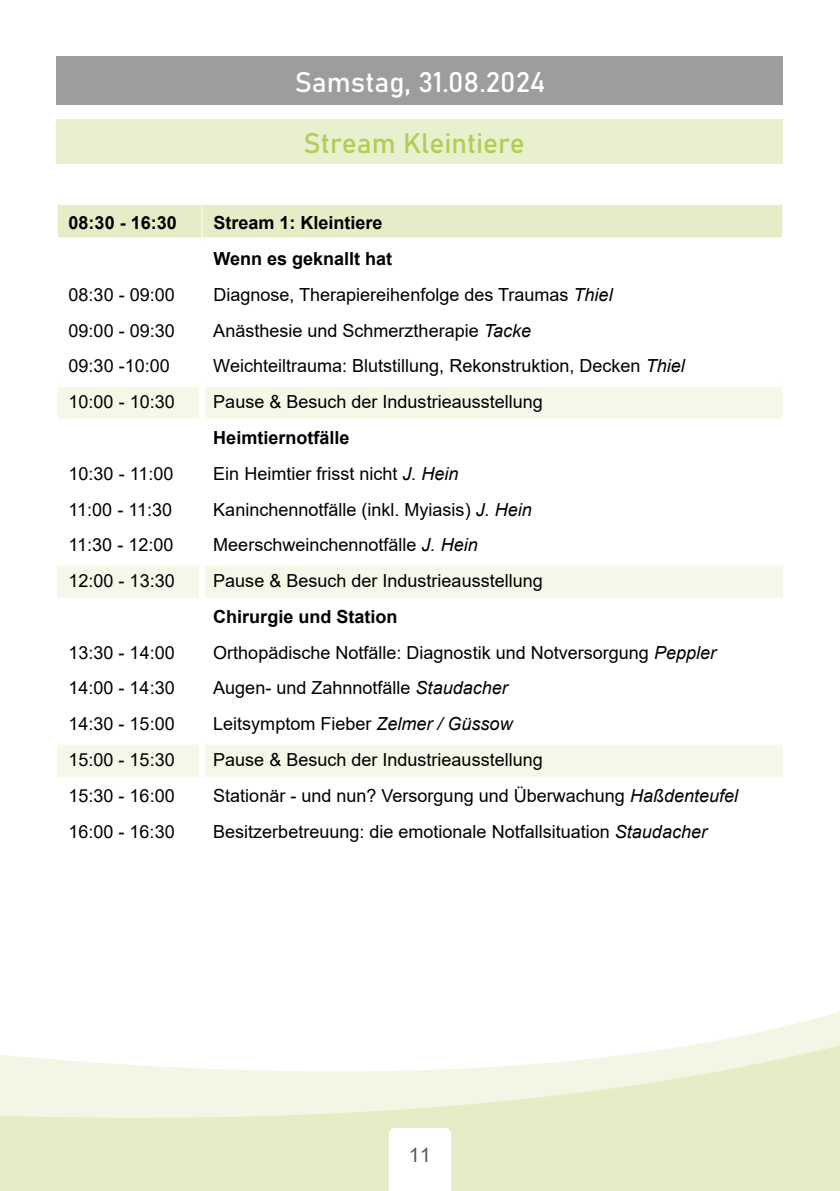
<style>
.page{position:relative;width:840px;height:1191px;background:#fff}
.page>*{position:absolute;margin:0;border:0;box-sizing:border-box;transform-origin:0 0}
.t1{font:28px "Bahnschrift";color:#fff}
.t2{font:28px "Bahnschrift";color:#b1ce53}
.t3{font:20px "Arial";color:#575756}
.t4{font:18px "Arial";color:#000}
.t5{font:700 18px/35.8px "Arial";color:#000}
.s1{font-style:italic}
</style>
<div class="page">
<div style="left:58px;top:205px;width:723px;height:32px;background:#e4edc6"></div>
<svg style="left:57px;top:387px;width:725px;height:390px"></svg>
<hr style="left:57px;top:669px;width:145px;height:1px;background:#fff">
<hr style="left:202px;top:669px;width:580px;height:1px;background:#fff">
<hr style="left:201px;top:205px;width:1px;height:32px;background:#fff">
<hr style="left:57px;top:419px;width:145px;height:1px;background:#fff">
<hr style="left:57px;top:420px;width:1px;height:35px;background:#fff">
<hr style="left:202px;top:419px;width:580px;height:1px;background:#fff">
<hr style="left:201px;top:420px;width:1px;height:35px;background:#fff">
<hr style="left:781px;top:420px;width:1px;height:35px;background:#fff">
<hr style="left:57px;top:455px;width:145px;height:1px;background:#fff">
<hr style="left:57px;top:456px;width:1px;height:35px;background:#fff">
<hr style="left:201px;top:456px;width:1px;height:34px;background:#fff">
<hr style="left:781px;top:455px;width:1px;height:35px;background:#fff">
<hr style="left:57px;top:491px;width:1px;height:36px;background:#fff">
<hr style="left:201px;top:490px;width:581px;height:1px;background:#fff">
<hr style="left:201px;top:491px;width:1px;height:35px;background:#fff">
<hr style="left:781px;top:491px;width:1px;height:35px;background:#fff">
<hr style="left:57px;top:527px;width:1px;height:32px;background:#fff">
<hr style="left:201px;top:526px;width:581px;height:1px;background:#fff">
<hr style="left:201px;top:527px;width:1px;height:32px;background:#fff">
<hr style="left:781px;top:527px;width:1px;height:32px;background:#fff">
<hr style="left:57px;top:598px;width:145px;height:1px;background:#fff">
<hr style="left:57px;top:599px;width:1px;height:34px;background:#fff">
<hr style="left:202px;top:598px;width:580px;height:1px;background:#fff">
<hr style="left:201px;top:599px;width:1px;height:34px;background:#fff">
<hr style="left:781px;top:599px;width:1px;height:34px;background:#fff">
<hr style="left:57px;top:633px;width:145px;height:1px;background:#fff">
<hr style="left:57px;top:634px;width:1px;height:35px;background:#fff">
<hr style="left:202px;top:633px;width:580px;height:1px;background:#fff">
<hr style="left:201px;top:634px;width:1px;height:35px;background:#fff">
<hr style="left:781px;top:634px;width:1px;height:35px;background:#fff">
<hr style="left:57px;top:670px;width:1px;height:35px;background:#fff">
<hr style="left:201px;top:670px;width:1px;height:35px;background:#fff">
<hr style="left:781px;top:670px;width:1px;height:35px;background:#fff">
<hr style="left:57px;top:705px;width:145px;height:1px;background:#fff">
<hr style="left:57px;top:706px;width:1px;height:32px;background:#fff">
<hr style="left:202px;top:705px;width:580px;height:1px;background:#fff">
<hr style="left:201px;top:706px;width:1px;height:32px;background:#fff">
<hr style="left:781px;top:706px;width:1px;height:32px;background:#fff">
<div style="left:199px;top:387px;width:6px;height:32px;background:#fff"></div>
<div style="left:202px;top:452px;width:579px;height:6px;background:#fff"></div>
<div style="left:58px;top:488px;width:143px;height:6px;background:#fff"></div>
<div style="left:58px;top:524px;width:143px;height:6px;background:#fff"></div>
<div style="left:57px;top:559px;width:145px;height:6px;background:#fff"></div>
<div style="left:202px;top:559px;width:580px;height:6px;background:#fff"></div>
<div style="left:199px;top:565px;width:6px;height:33px;background:#fff"></div>
<div style="left:57px;top:738px;width:145px;height:6px;background:#fff"></div>
<div style="left:202px;top:738px;width:580px;height:6px;background:#fff"></div>
<div style="left:199px;top:744px;width:6px;height:33px;background:#fff"></div>
<div style="left:57px;top:119px;width:725px;height:45px;background:#e8f0d0"></div>
<div style="left:57px;top:57px;width:725px;height:48px;background:#9d9d9c"></div>
<svg style="left:0;top:1012px;width:839px;height:179px"></svg>
<svg style="left:389px;top:1128px;width:61px;height:63px"></svg>
<h1 class="t1" style="left:294px;top:61px;width:252px">Samstag, 31.08.2024</h1>
<h1 class="t2" style="left:303px;top:122px;width:223px">Stream Kleintiere</h1>
<p class="t5" style="left:69px;top:205px;width:110px">08:30 - 16:30</p>
<p class="t5" style="left:213px;top:205px;width:180px">Stream 1: Kleintiere<br>Wenn es geknallt hat</p>
<p class="t4" style="left:69px;top:282px;width:108px">08:30 - 09:00</p>
<p class="t4" style="left:213px;top:282px;width:400px">Diagnose, Therapiereihenfolge des Traumas <span class="s1">Thiel</span></p>
<p class="t4" style="left:69px;top:318px;width:108px">09:00 - 09:30</p>
<p class="t4" style="left:213px;top:318px;width:319px">Anästhesie und Schmerztherapie <span class="s1">Tacke</span></p>
<p class="t4" style="left:69px;top:353px;width:103px">09:30 -10:00</p>
<p class="t4" style="left:213px;top:353px;width:472px">Weichteiltrauma: Blutstillung, Rekonstruktion, Decken <span class="s1">Thiel</span></p>
<p class="t4" style="left:69px;top:389px;width:108px">10:00 - 10:30</p>
<p class="t4" style="left:213px;top:389px;width:331px">Pause &amp; Besuch der Industrieausstellung</p>
<p class="t5" style="left:213px;top:420px;width:138px">Heimtiernotfälle</p>
<p class="t4" style="left:69px;top:461px;width:106px">10:30 - 11:00</p>
<p class="t4" style="left:213px;top:461px;width:247px">Ein Heimtier frisst nicht <span class="s1">J. Hein</span></p>
<p class="t4" style="left:69px;top:497px;width:105px">11:00 - 11:30</p>
<p class="t4" style="left:213px;top:497px;width:320px">Kaninchennotfälle (inkl. Myiasis) <span class="s1">J. Hein</span></p>
<p class="t4" style="left:68px;top:532px;width:106px">11:30 - 12:00</p>
<p class="t4" style="left:213px;top:532px;width:266px">Meerschweinchennotfälle <span class="s1">J. Hein</span></p>
<p class="t4" style="left:68px;top:568px;width:108px">12:00 - 13:30</p>
<p class="t4" style="left:213px;top:568px;width:331px">Pause &amp; Besuch der Industrieausstellung</p>
<p class="t5" style="left:213px;top:599px;width:186px">Chirurgie und Station</p>
<p class="t4" style="left:68px;top:640px;width:108px">13:30 - 14:00</p>
<p class="t4" style="left:213px;top:640px;width:504px">Orthopädische Notfälle: Diagnostik und Notversorgung <span class="s1">Peppler</span></p>
<p class="t4" style="left:68px;top:676px;width:108px">14:00 - 14:30</p>
<p class="t4" style="left:213px;top:676px;width:296px">Augen- und Zahnnotfälle <span class="s1">Staudacher</span></p>
<p class="t4" style="left:68px;top:711px;width:108px">14:30 - 15:00</p>
<p class="t4" style="left:213px;top:711px;width:301px">Leitsymptom Fieber <span class="s1">Zelmer / Güssow</span></p>
<p class="t4" style="left:68px;top:747px;width:108px">15:00 - 15:30</p>
<p class="t4" style="left:213px;top:747px;width:331px">Pause &amp; Besuch der Industrieausstellung</p>
<p class="t4" style="left:68px;top:783px;width:108px">15:30 - 16:00</p>
<p class="t4" style="left:213px;top:783px;width:526px">Stationär - und nun? Versorgung und Überwachung <span class="s1">Haßdenteufel</span></p>
<p class="t4" style="left:68px;top:819px;width:108px">16:00 - 16:30</p>
<p class="t4" style="left:213px;top:819px;width:495px">Besitzerbetreuung: die emotionale Notfallsituation <span class="s1">Staudacher</span></p>
<p class="t3" style="left:408px;top:1140px;width:24px">11</p>
</div>
